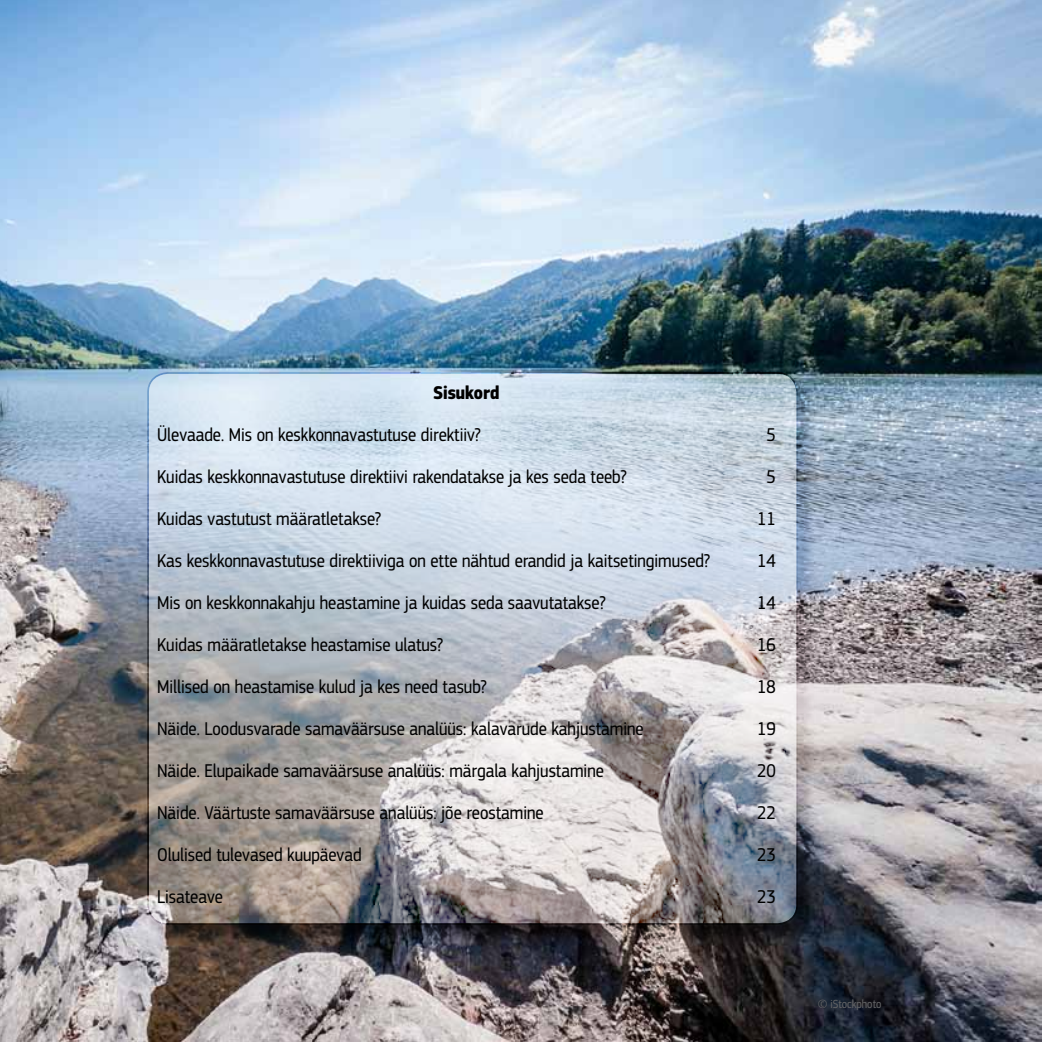
<style>
.page{position:relative;width:1042px;height:1042px;background:#fff}
.page>*{position:absolute;margin:0;border:0;box-sizing:border-box;transform-origin:0 0}
.t1{font:19.25px "EC Square Sans Cond Pro";color:#000}
.t2{font:700 19.25px "EC Square Sans Cond Pro";color:#000}
.t3{font:12.25px "EC Square Sans Cond Pro";color:#636466}
</style>
<div class="page">
<img style="left:0;top:0;width:1042px;height:1042px">
<div style="left:147px;top:372px;width:670px;height:572px;background:#000;opacity:.73"></div>
<svg style="left:148px;top:373px;width:649px;height:551px;background:#bcc0c7"></svg>
<p class="t2" style="left:433px;top:381px;width:67px">Sisukord</p>
<p class="t1" style="left:157px;top:424px;width:325px">Ülevaade. Mis on keskkonnavastutuse direktiiv?</p>
<p class="t1" style="left:766px;top:424px;width:11px">5</p>
<p class="t1" style="left:157px;top:466px;width:471px">Kuidas keskkonnavastutuse direktiivi rakendatakse ja kes seda teeb?</p>
<p class="t1" style="left:766px;top:466px;width:11px">5</p>
<p class="t1" style="left:157px;top:508px;width:225px">Kuidas vastutust määratletakse?</p>
<p class="t1" style="left:757px;top:508px;width:20px">11</p>
<p class="t1" style="left:157px;top:550px;width:554px">Kas keskkonnavastutuse direktiiviga on ette nähtud erandid ja kaitsetingimused?</p>
<p class="t1" style="left:757px;top:550px;width:20px">14</p>
<p class="t1" style="left:157px;top:592px;width:450px">Mis on keskkonnakahju heastamine ja kuidas seda saavutatakse?</p>
<p class="t1" style="left:757px;top:592px;width:20px">14</p>
<p class="t1" style="left:157px;top:634px;width:287px">Kuidas määratletakse heastamise ulatus?</p>
<p class="t1" style="left:757px;top:634px;width:20px">16</p>
<p class="t1" style="left:157px;top:676px;width:331px">Millised on heastamise kulud ja kes need tasub?</p>
<p class="t1" style="left:757px;top:676px;width:20px">18</p>
<p class="t1" style="left:157px;top:718px;width:488px">Näide. Loodusvarade samaväärsuse analüüs: kalavarude kahjustamine</p>
<p class="t1" style="left:757px;top:718px;width:20px">19</p>
<p class="t1" style="left:157px;top:760px;width:448px">Näide. Elupaikade samaväärsuse analüüs: märgala kahjustamine</p>
<p class="t1" style="left:757px;top:760px;width:20px">20</p>
<p class="t1" style="left:157px;top:802px;width:388px">Näide. Väärtuste samaväärsuse analüüs: jõe reostamine</p>
<p class="t1" style="left:757px;top:802px;width:20px">22</p>
<p class="t1" style="left:157px;top:844px;width:206px">Olulised tulevased kuupäevad</p>
<p class="t1" style="left:757px;top:844px;width:20px">23</p>
<p class="t1" style="left:157px;top:886px;width:67px">Lisateave</p>
<p class="t1" style="left:757px;top:886px;width:20px">23</p>
<p class="t3" style="left:818px;top:997px;width:65px">© iStockphoto</p>
</div>
